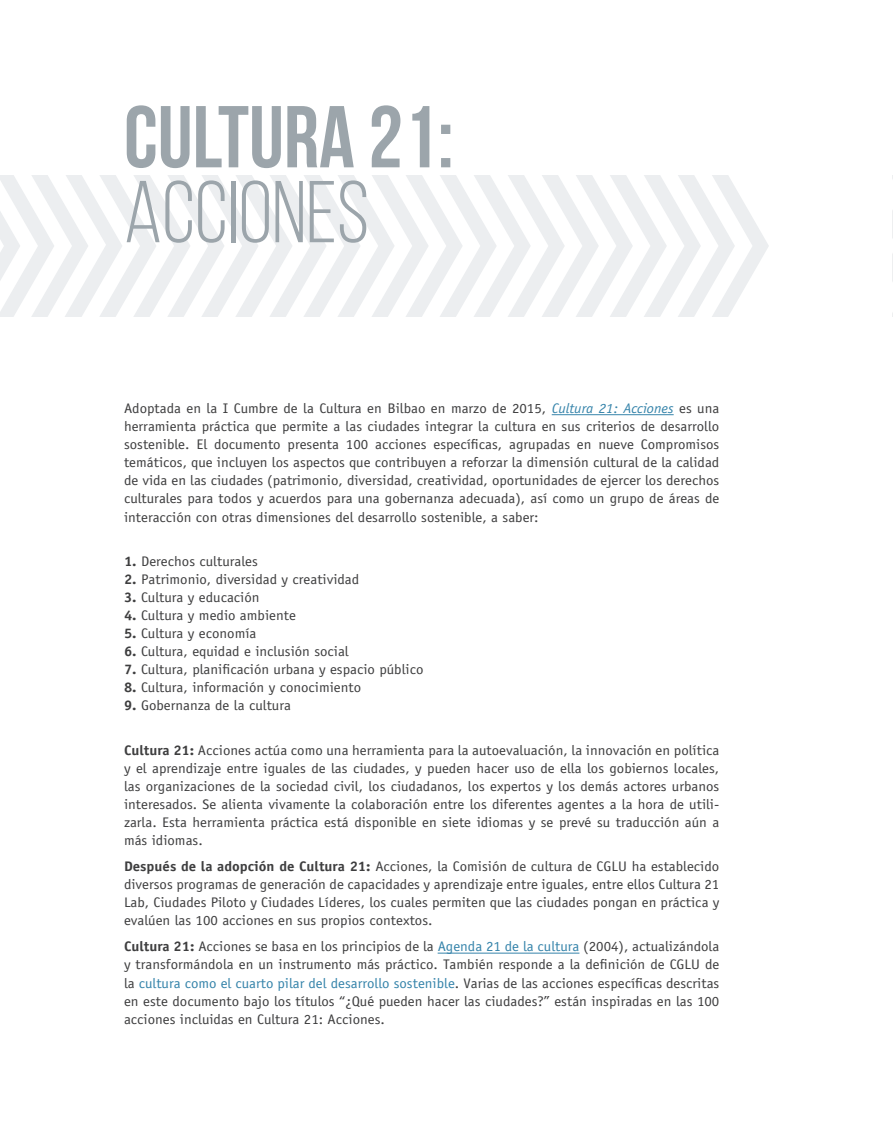
<style>
.page{position:relative;width:893px;height:1141px;background:#fff}
.page>*{position:absolute;margin:0;border:0;box-sizing:border-box;transform-origin:0 0}
.t1{font:700 87.5px "Bebas Neue";color:#9ca5ab}
.t2{font:87.5px "Bebas Neue";color:#9ca5ab}
.t3{font:14px/18px "Officina Sans LT";color:#3e3e3f;text-align:justify;scale:1.07 1}
.s1{font-style:italic;color:#3684aa}
.s2{font-weight:700}
.s3{color:#3684aa}
</style>
<div class="page">
<svg style="left:892px;top:176px;width:1px;height:140px"></svg>
<hr style="left:552px;top:414px;width:122px;height:1px;background:#3684aa">
<hr style="left:438px;top:953px;width:141px;height:1px;background:#3684aa">
<svg style="left:0;top:176px;width:769px;height:140px"></svg>
<h1 class="t1" style="left:124px;top:89px;width:331px">CULTURA 21:</h1>
<h1 class="t2" style="left:124px;top:165px;width:247px">ACCIONES</h1>
<p class="t3" style="left:124px;top:399px;width:558px">Adoptada en la I Cumbre de la Cultura en Bilbao en marzo de 2015, <span class="s1">Cultura 21: Acciones</span> es una herramienta práctica que permite a las ciudades integrar la cultura en sus criterios de desarrollo sostenible. El documento presenta 100 acciones específicas, agrupadas en nueve Compromisos temáticos, que incluyen los aspectos que contribuyen a reforzar la dimensión cultural de la calidad de vida en las ciudades (patrimonio, diversidad, creatividad, oportunidades de ejercer los derechos culturales para todos y acuerdos para una gobernanza adecuada), así como un grupo de áreas de interacción con otras dimensiones del desarrollo sostenible, a saber:</p>
<p class="t3" style="left:124px;top:552px;width:127px"><span class="s2">1.</span> Derechos culturales</p>
<p class="t3" style="left:124px;top:570px;width:221px"><span class="s2">2.</span> Patrimonio, diversidad y creatividad</p>
<p class="t3" style="left:124px;top:588px;width:128px"><span class="s2">3.</span> Cultura y educación</p>
<p class="t3" style="left:124px;top:606px;width:162px"><span class="s2">4.</span> Cultura y medio ambiente</p>
<p class="t3" style="left:124px;top:624px;width:125px"><span class="s2">5.</span> Cultura y economía</p>
<p class="t3" style="left:124px;top:642px;width:212px"><span class="s2">6.</span> Cultura, equidad e inclusión social</p>
<p class="t3" style="left:124px;top:661px;width:281px"><span class="s2">7.</span> Cultura, planificación urbana y espacio público</p>
<p class="t3" style="left:124px;top:679px;width:223px"><span class="s2">8.</span> Cultura, información y conocimiento</p>
<p class="t3" style="left:124px;top:697px;width:158px"><span class="s2">9.</span> Gobernanza de la cultura</p>
<p class="t3" style="left:124px;top:741px;width:558px"><span class="s2">Cultura 21:</span> Acciones actúa como una herramienta para la autoevaluación, la innovación en política y el aprendizaje entre iguales de las ciudades, y pueden hacer uso de ella los gobiernos locales, las organizaciones de la sociedad civil, los ciudadanos, los expertos y los demás actores urbanos interesados. Se alienta vivamente la colaboración entre los diferentes agentes a la hora de utili&shy;zarla. Esta herramienta práctica está disponible en siete idiomas y se prevé su traducción aún a más idiomas.</p>
<p class="t3" style="left:124px;top:857px;width:558px"><span class="s2">Después de la adopción de Cultura 21:</span> Acciones, la Comisión de cultura de CGLU ha establecido diversos programas de generación de capacidades y aprendizaje entre iguales, entre ellos Cultura 21<br>Lab, Ciudades Piloto y Ciudades Líderes, los cuales permiten que las ciudades pongan en práctica y evalúen las 100 acciones en sus propios contextos.</p>
<p class="t3" style="left:124px;top:938px;width:558px"><span class="s2">Cultura 21:</span> Acciones se basa en los principios de la <span class="s3">Agenda 21 de la cultura</span> (2004), actualizándola y transformándola en un instrumento más práctico. También responde a la definición de CGLU de la <span class="s3">cultura como el cuarto pilar del desarrollo sostenible</span>. Varias de las acciones específicas descritas en este documento bajo los títulos “¿Qué pueden hacer las ciudades?” están inspiradas en las 100 acciones incluidas en Cultura 21: Acciones.</p>
</div>
